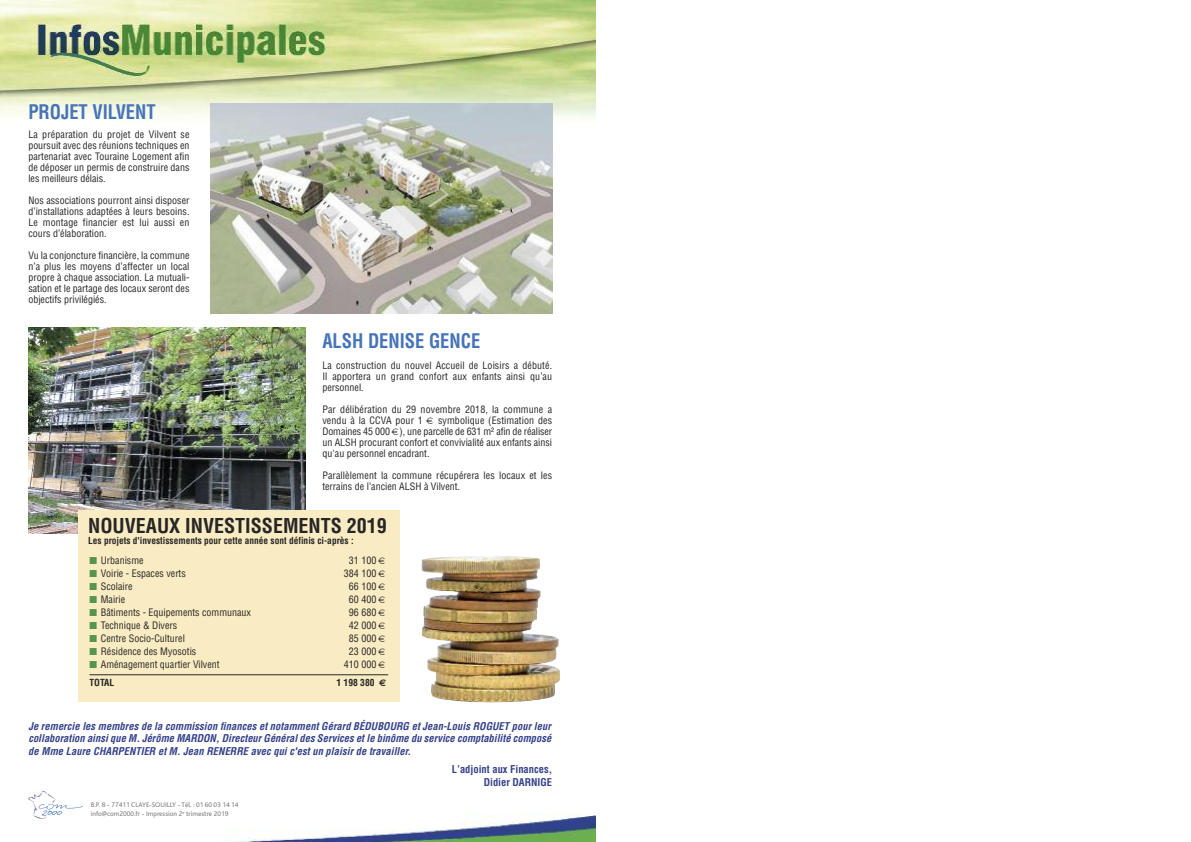
<style>
.page{position:relative;width:1191px;height:842px;background:#fff}
.page>*{position:absolute;margin:0;border:0;box-sizing:border-box;transform-origin:0 0}
.t1{font:700 condensed 20px "Helvetica";color:#272627}
.t2{font:700 condensed 19.7px "Helvetica";color:#4574b9;scale:.94 1}
.t3{font:italic 700 condensed 10.5px/12.5px "Helvetica";letter-spacing:.005em;color:#34428a;text-align:justify}
.t4{font:700 condensed 10.5px/12.5px "Helvetica";color:#34428a;text-align:right}
.t5{font:condensed 10.1px "Helvetica";color:#272627}
.t6{font:condensed 10px/11px "Helvetica";color:#272627;text-align:justify}
.t7{font:700 condensed 9.6px "Helvetica";color:#272627}
.t8{font:700 condensed 9.5px "Helvetica";color:#272627}
.t9{font:7px/8.4px "Bliss";color:#7d7d7d}
.s1{color:#56954f}
.s2{font-family:"Euro Sans";font-stretch:normal}
</style>
<div class="page">
<img style="left:224px;top:815px;width:371px;height:27px">
<img style="left:0;top:0;width:595px;height:150px">
<svg style="left:28px;top:791px;width:55px;height:28px"></svg>
<div style="left:91px;top:802px;width:163px;height:18px;background:#fff"></div>
<img style="left:210px;top:103px;width:342px;height:211px">
<img style="left:28px;top:327px;width:277px;height:207px">
<div style="left:78px;top:510px;width:321px;height:191px;background:#faecc2"></div>
<hr style="left:89px;top:675px;width:299px;height:1px;background:#272627">
<img style="left:421px;top:556px;width:139px;height:147px">
<h2 class="t2" style="left:28px;top:100px;width:137px">PROJET VILVENT</h2>
<p class="t6" style="left:28px;top:129px;width:163px">La préparation du projet de Vilvent se poursuit avec des réunions techniques en partenariat avec Touraine Logement afin de déposer un permis de construire dans les meilleurs délais.</p>
<p class="t6" style="left:28px;top:195px;width:163px">Nos associations pourront ainsi disposer d’installations adaptées à leurs besoins.<br>Le montage financier est lui aussi en cours d’élaboration.</p>
<p class="t6" style="left:28px;top:250px;width:163px">Vu la conjoncture financière, la commune n’a plus les moyens d’affecter un local propre à chaque association. La mutuali&shy;sation et le partage des locaux seront des objectifs privilégiés.</p>
<h2 class="t2" style="left:322px;top:329px;width:169px">ALSH DENISE GENCE</h2>
<p class="t6" style="left:322px;top:360px;width:231px">La construction du nouvel Accueil de Loisirs a débuté.<br>Il apportera un grand confort aux enfants ainsi qu’au personnel.</p>
<p class="t6" style="left:322px;top:404px;width:231px">Par délibération du 29 novembre 2018, la commune a vendu à la CCVA pour 1</p>
<p class="t6" style="left:322px;top:415px;width:231px;text-indent:116px">symbolique (Estimation des Domaines 45 000 ), une parcelle de 631 m² afin de réaliser un ALSH procurant confort et convivialité aux enfants ainsi qu'au personnel encadrant.</p>
<p class="t6" style="left:322px;top:470px;width:231px">Parallèlement la commune récupérera les locaux et les terrains de l’ancien ALSH à Vilvent.</p>
<h1 class="t1" style="left:88px;top:514px;width:300px">NOUVEAUX INVESTISSEMENTS 2019</h1>
<p class="t8" style="left:88px;top:535px;width:267px">Les projets d'investissements pour cette année sont définis ci-après :</p>
<p class="t5" style="left:89px;top:554px;width:56px"><span class="s1">■</span> Urbanisme</p>
<p class="t5" style="left:349px;top:554px;width:29px">31 100</p>
<p class="t5" style="left:89px;top:568px;width:98px"><span class="s1">■</span> Voirie - Espaces verts</p>
<p class="t5" style="left:344px;top:568px;width:34px">384 100</p>
<p class="t5" style="left:89px;top:581px;width:44px"><span class="s1">■</span> Scolaire</p>
<p class="t5" style="left:349px;top:581px;width:29px">66 100</p>
<p class="t5" style="left:89px;top:594px;width:37px"><span class="s1">■</span> Mairie</p>
<p class="t5" style="left:349px;top:594px;width:29px">60 400</p>
<p class="t5" style="left:89px;top:607px;width:163px"><span class="s1">■</span> Bâtiments - Equipements communaux</p>
<p class="t5" style="left:349px;top:607px;width:29px">96 680</p>
<p class="t5" style="left:89px;top:620px;width:89px"><span class="s1">■</span> Technique &amp; Divers</p>
<p class="t5" style="left:349px;top:620px;width:29px">42 000</p>
<p class="t5" style="left:89px;top:633px;width:97px"><span class="s1">■</span> Centre Socio-Culturel</p>
<p class="t5" style="left:349px;top:633px;width:29px">85 000</p>
<p class="t5" style="left:89px;top:646px;width:108px"><span class="s1">■</span> Résidence des Myosotis</p>
<p class="t5" style="left:349px;top:646px;width:29px">23 000</p>
<p class="t5" style="left:89px;top:659px;width:132px"><span class="s1">■</span> Aménagement quartier Vilvent</p>
<p class="t5" style="left:344px;top:659px;width:34px">410 000</p>
<p class="t7" style="left:89px;top:677px;width:26px">TOTAL</p>
<p class="t7" style="left:336px;top:677px;width:51px">1 198 380 <span class="s2">€</span></p>
<p class="t3" style="left:28px;top:720px;width:524px">Je remercie les membres de la commission finances et notamment Gérard BÉDUBOURG et Jean-Louis ROGUET pour leur collaboration ainsi que M. Jérôme MARDON, Directeur Général des Services et le binôme du service comptabilité composé de Mme Laure CHARPENTIER et M. Jean RENERRE avec qui c'est un plaisir de travailler.</p>
<p class="t9" style="left:91px;top:802px;width:149px">B.P. 8 - 77411 CLAYE-SOUILLY - Tél. : 01 60 03 14 14 info@com2000.fr - Impression 2<sup>e</sup> trimestre 2019</p>
<p class="t4" style="left:452px;top:763px;width:102px">L’adjoint aux Finances,<br>Didier DARNIGE</p>
</div>
